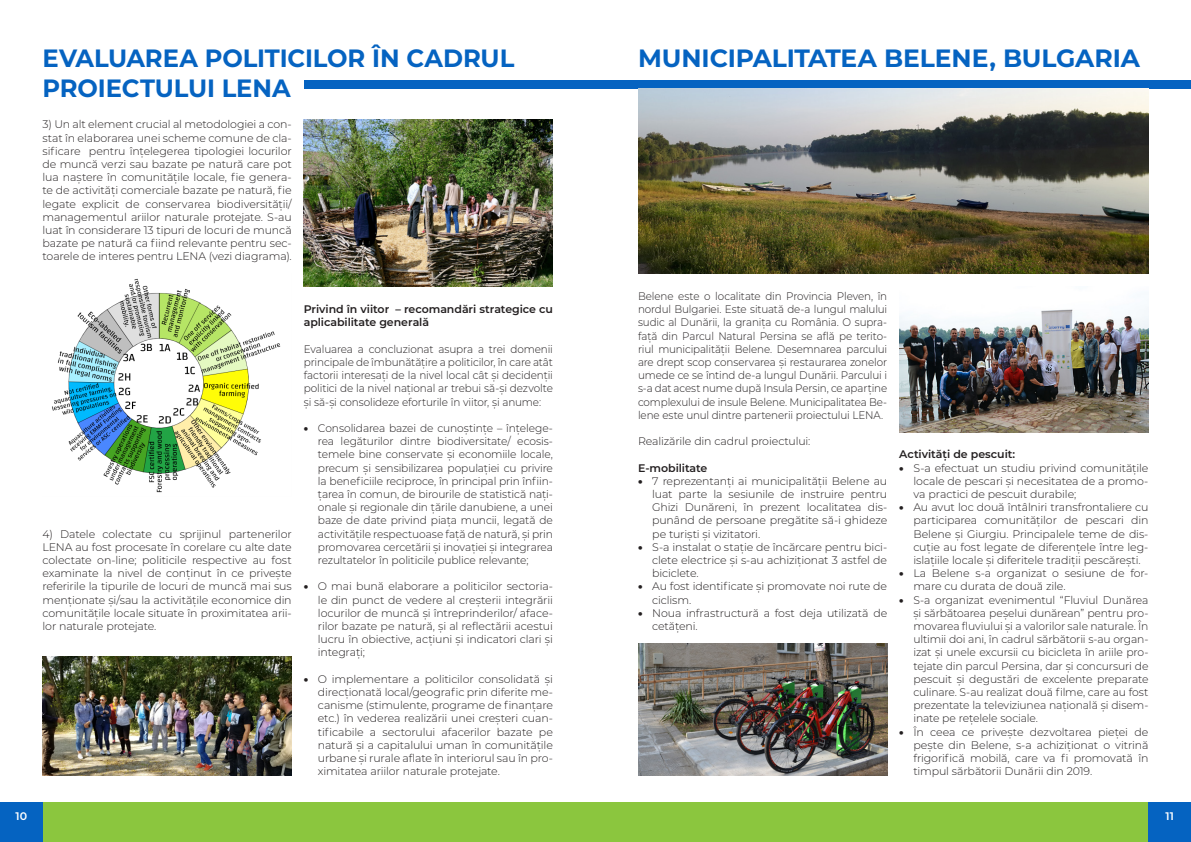
<style>
.page{position:relative;width:1191px;height:842px;background:#fff}
.page>*{position:absolute;margin:0;border:0;box-sizing:border-box;transform-origin:0 0}
.t1{font:700 25px/30px "Montserrat";letter-spacing:-.005em;color:#0563c1}
.t2{font:300 11px/13.2px "Montserrat";letter-spacing:-.015em;color:#231f20;text-align:justify}
.t3{font:300 11px/13.2px "Montserrat";letter-spacing:-.015em;color:#231f20;text-align:justify;scale:.94 1}
.t4{font:300 11px/13.2px "Montserrat";letter-spacing:-.015em;color:#231f20;text-align:justify;scale:.95 1}
.t5{font:600 11px/13.2px "Montserrat";letter-spacing:-.005em;color:#231f20}
.t6{font:600 11px "Montserrat";color:#fff}
.s1{font-weight:900}
</style>
<div class="page">
<div style="left:595px;top:80px;width:596px;height:8px;background:#0563c1"></div>
<div style="left:0;top:802px;width:595px;height:40px;background:#8bc63e"></div>
<div style="left:595px;top:802px;width:596px;height:40px;background:#8bc63e"></div>
<div style="left:304px;top:80px;width:291px;height:8px;background:#0563c1"></div>
<div style="left:0;top:802px;width:43px;height:40px;background:#0563c1"></div>
<div style="left:1148px;top:802px;width:43px;height:40px;background:#0563c1"></div>
<img style="left:52px;top:278px;width:229px;height:215px">
<img style="left:638px;top:88px;width:510px;height:186px">
<img style="left:638px;top:643px;width:249px;height:132px">
<img style="left:899px;top:307px;width:249px;height:125px">
<img style="left:304px;top:120px;width:249px;height:167px">
<img style="left:43px;top:656px;width:249px;height:119px">
<p class="t1" style="left:43px;top:42px;width:473px">EVALUAREA POLITICILOR ÎN CADRUL<br>PROIECTULUI LENA</p>
<p class="t2" style="left:43px;top:118px;width:251px">3) Un alt element crucial al metodologiei a con&shy;stat în elaborarea unei scheme comune de cla&shy;sificare pentru înțelegerea tipologiei locurilor de muncă verzi sau bazate pe natură care pot lua naștere în comunitățile locale, fie genera&shy;te de activități comerciale bazate pe natură, fie legate explicit de conservarea biodiversității/ managementul ariilor naturale protejate. S-au luat în considerare 13 tipuri de locuri de muncă bazate pe natură ca fiind relevante pentru sec&shy;toarele de interes pentru LENA (vezi diagrama).</p>
<p class="t2" style="left:43px;top:527px;width:251px">4) Datele colectate cu sprijinul partenerilor LENA au fost procesate în corelare cu alte date colectate on-line; politicile respective au fost examinate la nivel de conținut în ce privește referirile la tipurile de locuri de muncă mai sus menționate și/sau la activitățile economice din comunitățile locale situate în proximitatea arii&shy;lor naturale protejate.</p>
<p class="t5" style="left:304px;top:302px;width:251px">Privind în viitor – recomandări strategice cu aplicabilitate generală</p>
<p class="t4" style="left:304px;top:342px;width:264px">Evaluarea a concluzionat asupra a trei domenii principale de îmbunătățire a politicilor, în care atât factorii interesați de la nivel local cât și decidenții politici de la nivel național ar trebui să-și dezvolte și să-și consolideze eforturile în viitor, și anume:</p>
<p class="t2" style="left:318px;top:421px;width:236px;text-indent:-14px"><span class="s1">•</span> Consolidarea bazei de cunoștințe – înțelege&shy;rea legăturilor dintre biodiversitate/ ecosis&shy;temele bine conservate și economiile locale, precum și sensibilizarea populației cu privire la beneficiile reciproce, în principal prin înfiin&shy;țarea în comun, de birourile de statistică nați&shy;onale și regionale din țările danubiene, a unei baze de date privind piața muncii, legată de activitățile respectuoase față de natură, și prin promovarea cercetării și inovației și integrarea rezultatelor în politicile publice relevante;</p>
<p class="t2" style="left:318px;top:580px;width:236px;text-indent:-14px"><span class="s1">•</span> O mai bună elaborare a politicilor sectoria&shy;le din punct de vedere al creșterii integrării locurilor de muncă și întreprinderilor/ aface&shy;rilor bazate pe natură, și al reflectării acestui lucru în obiective, acțiuni și indicatori clari și integrați;</p>
<p class="t2" style="left:318px;top:672px;width:236px;text-indent:-14px"><span class="s1">•</span> O implementare a politicilor consolidată și direcționată local/geografic prin diferite me&shy;canisme (stimulente, programe de finanțare etc.) în vederea realizării unei creșteri cuan&shy;tificabile a sectorului afacerilor bazate pe natură și a capitalului uman în comunitățile urbane și rurale aflate în interiorul sau în pro&shy;ximitatea ariilor naturale protejate.</p>
<p class="t1" style="left:638px;top:42px;width:503px">MUNICIPALITATEA BELENE, BULGARIA</p>
<p class="t3" style="left:638px;top:289px;width:267px">Belene este o localitate din Provincia Pleven, în nordul Bulgariei. Este situată de-a lungul malului sudic al Dunării, la granița cu România. O supra&shy;față din Parcul Natural Persina se află pe terito&shy;riul municipalității Belene. Desemnarea parcului are drept scop conservarea și restaurarea zonelor umede ce se întind de-a lungul Dunării. Parcului i s-a dat acest nume după Insula Persin, ce aparține complexului de insule Belene. Municipalitatea Be&shy;lene este unul dintre partenerii proiectului LENA.</p>
<p class="t2" style="left:638px;top:434px;width:174px">Realizările din cadrul proiectului:</p>
<p class="t5" style="left:638px;top:461px;width:71px">E-mobilitate</p>
<p class="t2" style="left:652px;top:474px;width:236px;text-indent:-14px"><span class="s1">•</span> 7 reprezentanți ai municipalității Belene au luat parte la sesiunile de instruire pentru Ghizi Dunăreni, în prezent localitatea dis&shy;punând de persoane pregătite să-i ghideze pe turiști și vizitatori.</p>
<p class="t2" style="left:652px;top:540px;width:236px;text-indent:-14px"><span class="s1">•</span> S-a instalat o stație de încărcare pentru bici&shy;clete electrice și s-au achiziționat 3 astfel de biciclete.</p>
<p class="t2" style="left:652px;top:580px;width:236px;text-indent:-14px"><span class="s1">•</span> Au fost identificate și promovate noi rute de ciclism.</p>
<p class="t2" style="left:652px;top:606px;width:236px;text-indent:-14px"><span class="s1">•</span> Noua infrastructură a fost deja utilizată de cetățeni.</p>
<p class="t5" style="left:899px;top:447px;width:117px">Activități de pescuit:</p>
<p class="t2" style="left:913px;top:461px;width:236px;text-indent:-14px"><span class="s1">•</span> S-a efectuat un studiu privind comunitățile locale de pescari și necesitatea de a promo&shy;va practici de pescuit durabile;</p>
<p class="t2" style="left:913px;top:500px;width:236px;text-indent:-14px"><span class="s1">•</span> Au avut loc două întâlniri transfrontaliere cu participarea comunităților de pescari din Belene și Giurgiu. Principalele teme de dis&shy;cuție au fost legate de diferențele între leg&shy;islațiile locale și diferitele tradiții pescărești.</p>
<p class="t2" style="left:913px;top:566px;width:236px;text-indent:-14px"><span class="s1">•</span> La Belene s-a organizat o sesiune de for&shy;mare cu durata de două zile.</p>
<p class="t2" style="left:913px;top:593px;width:236px;text-indent:-14px"><span class="s1">•</span> S-a organizat evenimentul “Fluviul Dunărea și sărbătoarea peșelui dunărean” pentru pro&shy;movarea fluviului și a valorilor sale naturale. În ultimii doi ani, în cadrul sărbătorii s-au organ&shy;izat și unele excursii cu bicicleta în ariile pro&shy;tejate din parcul Persina, dar și concursuri de pescuit și degustări de excelente preparate culinare. S-au realizat două filme, care au fost prezentate la televiziunea națională și disem&shy;inate pe rețelele sociale.</p>
<p class="t2" style="left:913px;top:725px;width:236px;text-indent:-14px"><span class="s1">•</span> În ceea ce privește dezvoltarea pieței de pește din Belene, s-a achiziționat o vitrină frigorifică mobilă, care va fi promovată în timpul sărbătorii Dunării din 2019.</p>
<p class="t6" style="left:15px;top:809px;width:13px">10</p>
<p class="t6" style="left:1165px;top:809px;width:10px">11</p>
</div>
